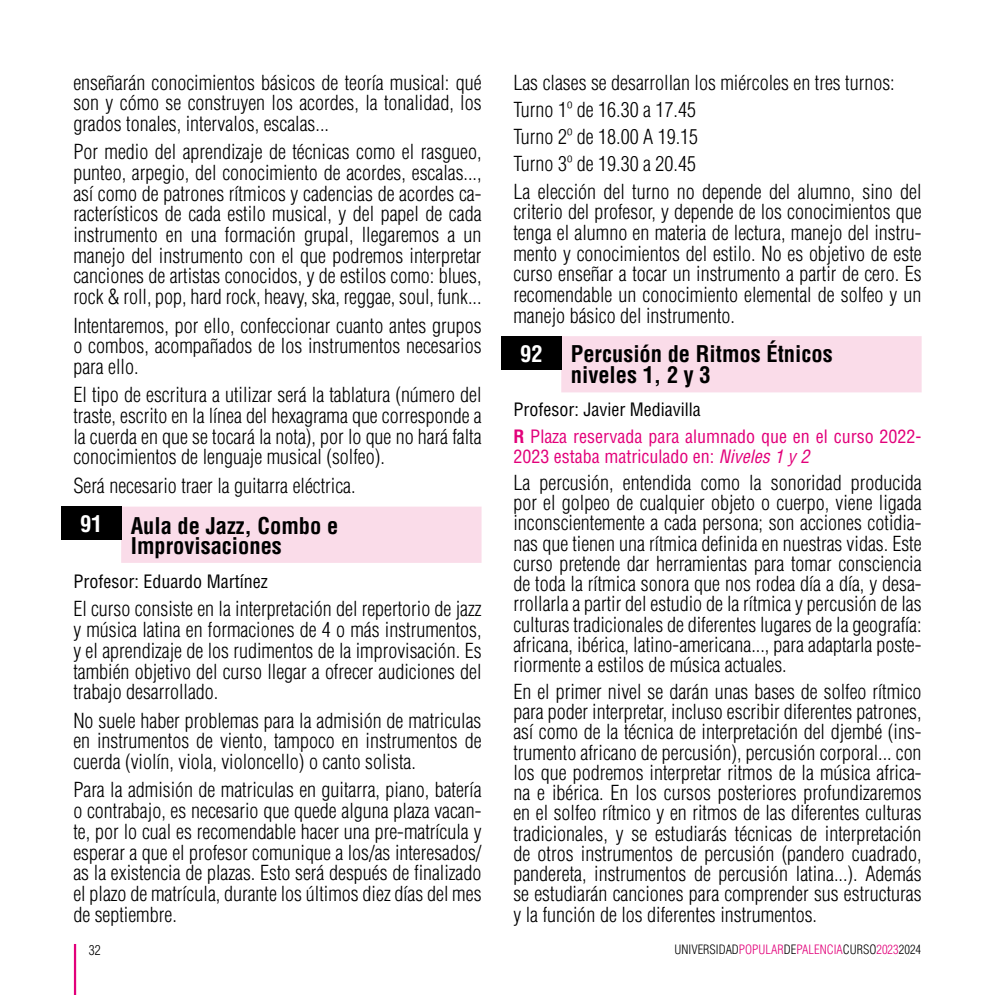
<style>
.page{position:relative;width:995px;height:995px;background:#fff}
.page>*{position:absolute;margin:0;border:0;box-sizing:border-box;transform-origin:0 0}
.t1{font:700 condensed 22.5px/20.2px "Helvetica";color:#000}
.t2{font:700 condensed 22.5px "Helvetica";color:#fff}
.t3{font:300 condensed 20.25px/20.7px "Helvetica";color:#000;text-align:justify}
.t4{font:condensed 18px/26.8px "Helvetica";color:#e2007a}
.t5{font:condensed 18px "Helvetica";color:#000}
.t6{font:300 condensed 13.5px "Helvetica";color:#000}
.t7{font:300 condensed 12.6px "Helvetica";color:#000}
.s1{color:#000}
.s2{font-weight:700}
.s3{font-style:italic}
.s4{color:#e2007a}
</style>
<div class="page">
<hr style="left:74px;top:944px;width:2px;height:51px;background:#e2007a">
<div style="left:121px;top:507px;width:361px;height:56px;background:#fadce9"></div>
<div style="left:561px;top:336px;width:361px;height:56px;background:#fadce9"></div>
<div style="left:61px;top:507px;width:61px;height:33px;background:#000"></div>
<div style="left:501px;top:336px;width:61px;height:34px;background:#000"></div>
<p class="t3" style="left:73px;top:72px;width:410px">enseñarán conocimientos básicos de teoría musical: qué son y cómo se construyen los acordes, la tonalidad, los grados tonales, intervalos, escalas...</p>
<p class="t3" style="left:73px;top:141px;width:410px">Por medio del aprendizaje de técnicas como el rasgueo, punteo, arpegio, del conocimiento de acordes, escalas..., así como de patrones rítmicos y cadencias de acordes ca&shy;racterísticos de cada estilo musical, y del papel de cada instrumento en una formación grupal, llegaremos a un manejo del instrumento con el que podremos interpretar canciones de artistas conocidos, y de estilos como: blues, rock &amp; roll, pop, hard rock, heavy, ska, reggae, soul, funk...</p>
<p class="t3" style="left:73px;top:315px;width:410px">Intentaremos, por ello, confeccionar cuanto antes grupos o combos, acompañados de los instrumentos necesarios para ello.</p>
<p class="t3" style="left:73px;top:385px;width:410px">El tipo de escritura a utilizar será la tablatura (número del traste, escrito en la línea del hexagrama que corresponde a la cuerda en que se tocará la nota), por lo que no hará falta conocimientos de lenguaje musical (solfeo).</p>
<p class="t3" style="left:73px;top:475px;width:284px">Será necesario traer la guitarra eléctrica.</p>
<p class="t1" style="left:131px;top:515px;width:209px">Aula de Jazz, Combo e<br>Improvisaciones</p>
<p class="t5" style="left:73px;top:570px;width:196px">Profesor: Eduardo Martínez</p>
<p class="t3" style="left:73px;top:599px;width:410px">El curso consiste en la interpretación del repertorio de jazz y música latina en formaciones de 4 o más instrumentos, y el aprendizaje de los rudimentos de la improvisación. Es también objetivo del curso llegar a ofrecer audiciones del trabajo desarrollado.</p>
<p class="t3" style="left:73px;top:710px;width:410px">No suele haber problemas para la admisión de matriculas en instrumentos de viento, tampoco en instrumentos de cuerda (violín, viola, violoncello) o canto solista.</p>
<p class="t3" style="left:73px;top:780px;width:410px">Para la admisión de matriculas en guitarra, piano, batería o contrabajo, es necesario que quede alguna plaza vacan&shy;te, por lo cual es recomendable hacer una pre-matrícula y esperar a que el profesor comunique a los/as interesados/ as la existencia de plazas. Esto será después de finalizado el plazo de matrícula, durante los últimos diez días del mes de septiembre.</p>
<p class="t2" style="left:80px;top:510px;width:24px">91</p>
<p class="t3" style="left:513px;top:68px;width:410px;line-height:27.2px;text-align:left">Las clases se desarrollan los miércoles en tres turnos:<br>Turno 1º de 16.30 a 17.45<br>Turno 2º de 18.00 A 19.15<br>Turno 3º de 19.30 a 20.45<br>La elección del turno no depende del alumno, sino del</p>
<p class="t3" style="left:513px;top:202px;width:410px">criterio del profesor, y depende de los conocimientos que tenga el alumno en materia de lectura, manejo del instru&shy;mento y conocimientos del estilo. No es objetivo de este curso enseñar a tocar un instrumento a partir de cero. Es recomendable un conocimiento elemental de solfeo y un manejo básico del instrumento.</p>
<p class="t1" style="left:571px;top:344px;width:263px">Percusión de Ritmos Étnicos niveles 1, 2 y 3</p>
<p class="t4" style="left:513px;top:396px;width:410px"><span class="s1">Profesor: Javier Mediavilla<br></span><span class="s2">R</span> Plaza reservada para alumnado que en el curso 2022-</p>
<p class="t4" style="left:513px;top:443px;width:297px">2023 estaba matriculado en: <span class="s3">Niveles 1 y 2</span></p>
<p class="t3" style="left:513px;top:472px;width:410px">La percusión, entendida como la sonoridad producida por el golpeo de cualquier objeto o cuerpo, viene ligada inconscientemente a cada persona; son acciones cotidia&shy;nas que tienen una rítmica definida en nuestras vidas. Este curso pretende dar herramientas para tomar consciencia de toda la rítmica sonora que nos rodea día a día, y desa&shy;rrollarla a partir del estudio de la rítmica y percusión de las culturas tradicionales de diferentes lugares de la geografía: africana, ibérica, latino-americana..., para adaptarla poste&shy;riormente a estilos de música actuales.</p>
<p class="t3" style="left:513px;top:681px;width:410px">En el primer nivel se darán unas bases de solfeo rítmico para poder interpretar, incluso escribir diferentes patrones, así como de la técnica de interpretación del djembé (ins&shy;trumento africano de percusión), percusión corporal... con los que podremos interpretar ritmos de la música africa&shy;na e ibérica. En los cursos posteriores profundizaremos en el solfeo rítmico y en ritmos de las diferentes culturas tradicionales, y se estudiarás técnicas de interpretación de otros instrumentos de percusión (pandero cuadrado, pandereta, instrumentos de percusión latina...). Además se estudiarán canciones para comprender sus estructuras y la función de los diferentes instrumentos.</p>
<p class="t2" style="left:520px;top:340px;width:24px">92</p>
<p class="t6" style="left:89px;top:941px;width:13px">32</p>
<p class="t7" style="left:675px;top:942px;width:248px">UNIVERSIDAD<span class="s4">POPULAR</span>DE<span class="s4">PALENCIA</span>CURSO<span class="s4">2023</span>2024</p>
</div>
